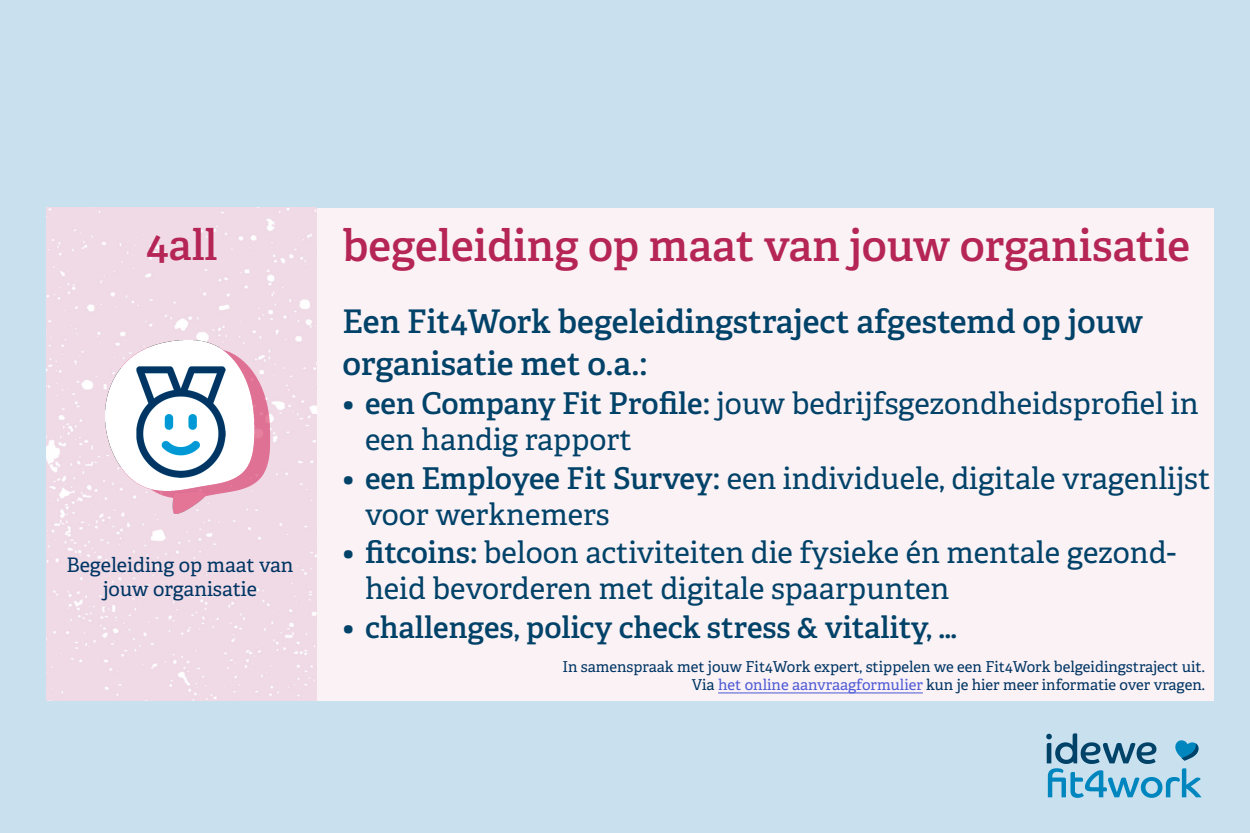
<style>
.page{position:relative;width:1250px;height:833px;background:#fff}
.page>*{position:absolute;margin:0;border:0;box-sizing:border-box;transform-origin:0 0}
.t1{font:600 43.75px "Adelle";color:#b52555}
.t2{font:600 42.5px "Adelle";color:#b52555}
.t3{font:600 32.5px/42px "Adelle";color:#014269}
.t4{font:30px/36px "Adelle";color:#014269}
.t5{font:600 30px "Adelle";color:#014269}
.t6{font:20px/24px "Adelle";color:#003564;text-align:center}
.t7{font:15px "Adelle";color:#003564}
.s1{font-weight:600}
.s2{color:#4f5cd6}
</style>
<div class="page">
<div style="left:0;top:0;width:1250px;height:832px;background:#c9e1ef"></div>
<svg style="left:1046px;top:733px;width:156px;height:64px;background:#88bad4"></svg>
<div style="left:47px;top:208px;width:1167px;height:492px;background:#fbf2f5"></div>
<div style="left:47px;top:208px;width:270px;height:492px;background:#f0dae6"></div>
<img style="left:48px;top:319px;width:268px;height:237px">
<hr style="left:718px;top:692px;width:205px;height:1px;background:#4f5cd6">
<p class="t2" style="left:146px;top:218px;width:73px">4all</p>
<p class="t6" style="left:66px;top:553px;width:229px">Begeleiding op maat van jouw organisatie</p>
<p class="t1" style="left:342px;top:218px;width:849px">begeleiding op maat van jouw organisatie</p>
<p class="t3" style="left:342px;top:301px;width:802px">Een Fit4Work begeleidingstraject afgestemd op jouw organisatie met o.a.:</p>
<p class="t4" style="left:365px;top:386px;width:835px;text-indent:-22px"><span class="s1">• een Company Fit Profile:</span> jouw bedrijfsgezondheidsprofiel in een handig rapport</p>
<p class="t4" style="left:365px;top:460px;width:847px;text-indent:-22px"><span class="s1">• een Employee Fit Survey:</span> een individuele, digitale vragenlijst voor werknemers</p>
<p class="t4" style="left:365px;top:535px;width:813px;text-indent:-22px"><span class="s1">• fitcoins:</span> beloon activiteiten die fysieke én mentale gezond&shy;heid bevorderen met digitale spaarpunten</p>
<p class="t5" style="left:342px;top:608px;width:616px">• challenges, policy check stress &amp; vitality, …</p>
<p class="t7" style="left:562px;top:657px;width:644px">In samenspraak met jouw Fit4Work expert, stippelen we een Fit4Work belgeidingstraject uit.</p>
<p class="t7" style="left:692px;top:675px;width:515px">Via <span class="s2">het online aanvraagformulier</span> kun je hier meer informatie over vragen.</p>
</div>
